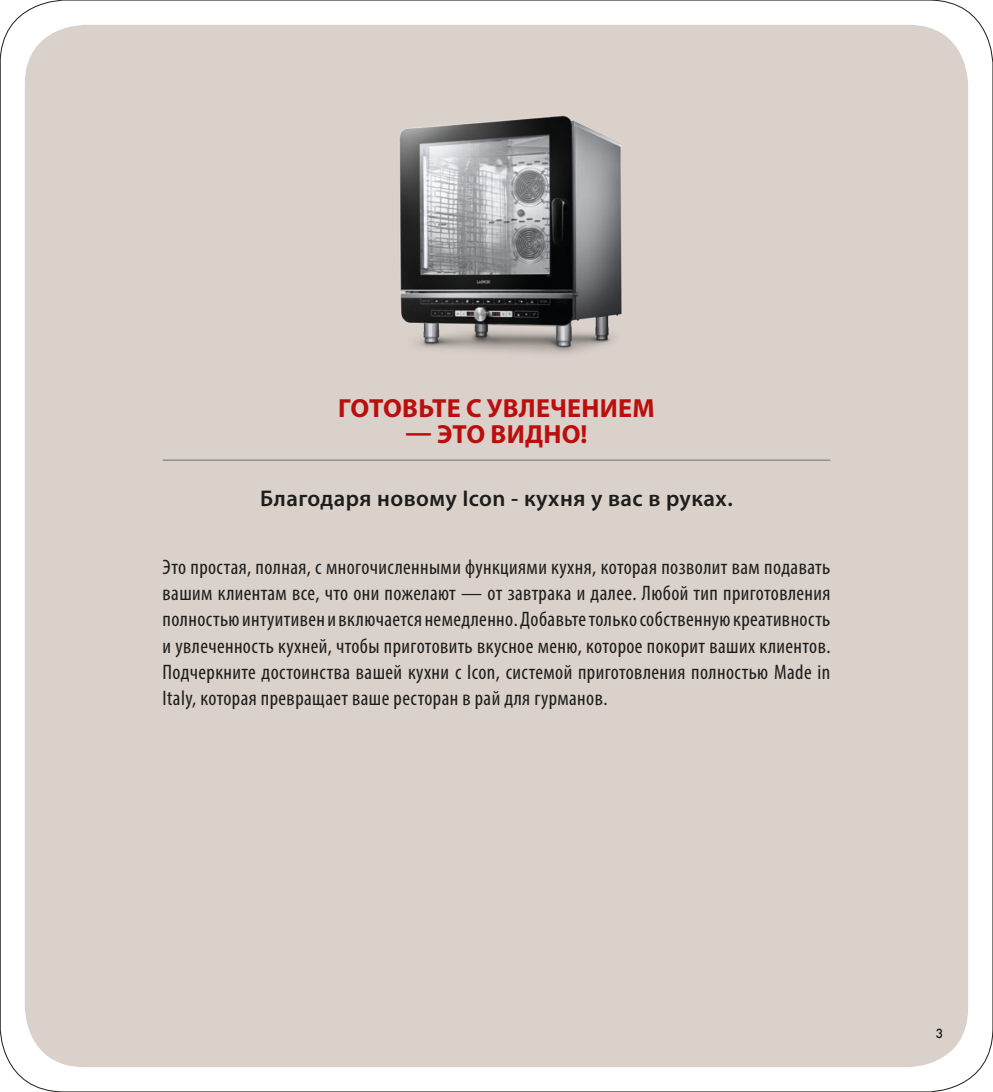
<style>
.page{position:relative;width:993px;height:1092px;background:#fff}
.page>*{position:absolute;margin:0;border:0;box-sizing:border-box;transform-origin:0 0}
.t1{font:700 26.25px "Myriad Pro";letter-spacing:.01em;color:#bb0e0d}
.t2{font:600 22.75px "Myriad Pro";letter-spacing:.02em;color:#1d1d1b}
.t3{font:condensed 21px/26.2px "Myriad Pro";letter-spacing:.02em;color:#1d1d1b;text-align:justify}
.t4{font:500 12.25px "Futura";color:#1d1d1b}
</style>
<div class="page">
<svg style="left:0;top:49px;width:1px;height:990px"></svg>
<div style="left:25px;top:25px;width:942px;height:1042px;background:#dad1cb;border-radius:60px"></div>
<img style="left:399px;top:115px;width:223px;height:239px">
<hr style="left:162px;top:459px;width:668px;height:1px;background:#70706f">
<p class="t1" style="left:338px;top:391px;width:318px">ГОТОВЬТЕ С УВЛЕЧЕНИЕМ</p>
<p class="t1" style="left:405px;top:417px;width:183px">— ЭТО ВИДНО!</p>
<p class="t2" style="left:260px;top:484px;width:474px">Благодаря новому Icon - кухня у вас в руках.</p>
<p class="t3" style="left:162px;top:553px;width:669px">Это простая, полная, с многочисленными функциями кухня, которая позволит вам подавать вашим клиентам все, что они пожелают — от завтрака и далее. Любой тип приготовления полностью интуитивен и включается немедленно. Добавьте только собственную креативность и увлеченность кухней, чтобы приготовить вкусное меню, которое покорит ваших клиентов.<br>Подчеркните достоинства вашей кухни с Icon, системой приготовления полностью Made in Italy, которая превращает ваше ресторан в рай для гурманов.</p>
<p class="t4" style="left:935px;top:1024px;width:9px">3</p>
</div>
